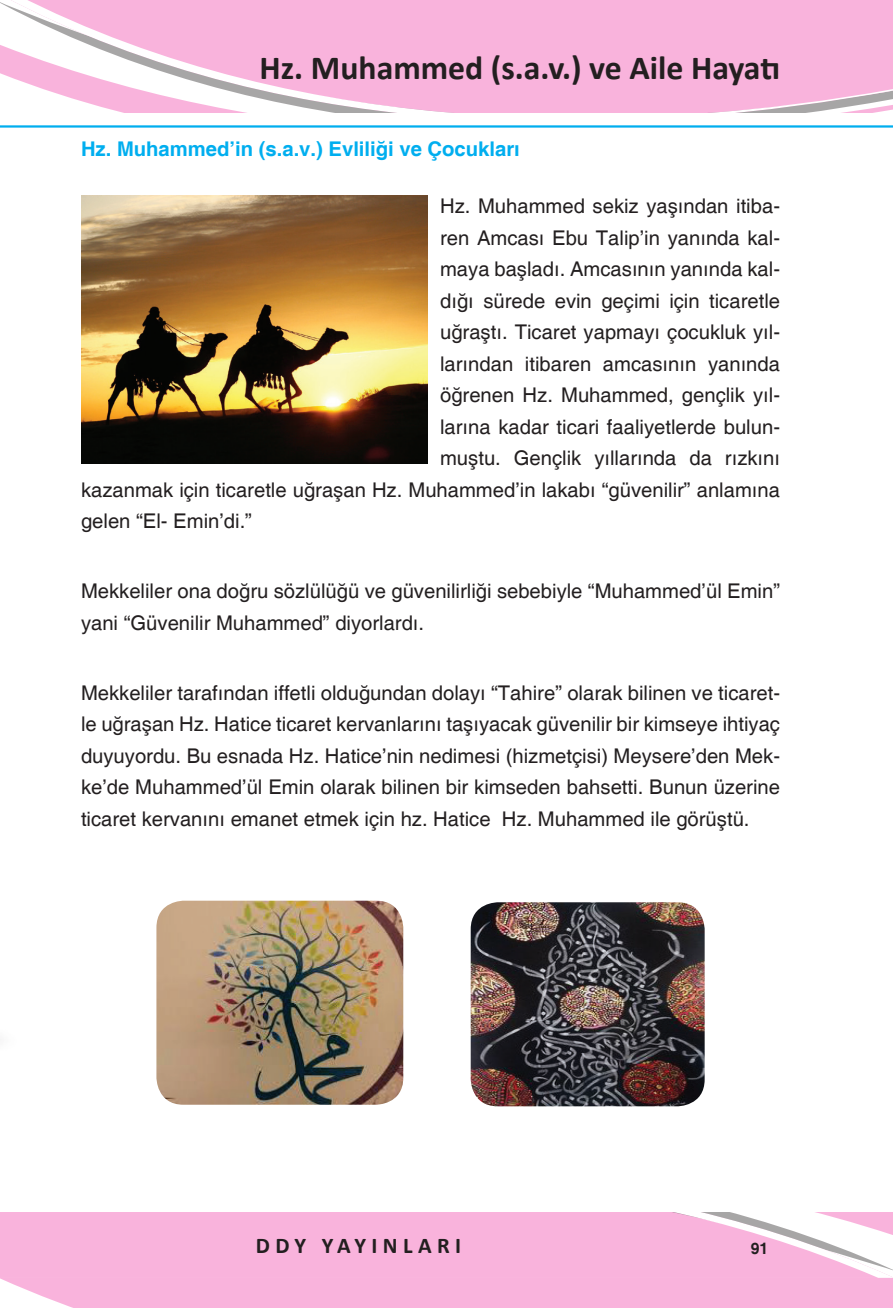
<style>
.page{position:relative;width:893px;height:1308px;background:#fff}
.page>*{position:absolute;margin:0;border:0;box-sizing:border-box;transform-origin:0 0}
.t1{font:700 33.75px "Calibri";color:#231f20}
.t2{font:700 22.5px "Calibri";letter-spacing:.24em;color:#231f20}
.t3{font:20.25px/31.5px "Helvetica";color:#231f20}
.t4{font:700 20.25px "Helvetica";color:#00aeef}
.t5{font:700 15.75px "Helvetica";color:#231f20}
</style>
<div class="page">
<div style="left:0;top:1277px;width:893px;height:30px;background:#f9b3dc"></div>
<svg style="left:0;top:1235px;width:893px;height:42px;fill:#f9b3dc"></svg>
<svg style="left:0;top:1213px;width:893px;height:22px"></svg>
<svg style="left:0;top:0;width:893px;height:45px;fill:#f9b3dc"></svg>
<svg style="left:0;top:45px;width:893px;height:67px;fill:#f9b3dc"></svg>
<hr style="left:0;top:125px;width:893px;height:3px;background:#00aeef">
<img style="left:81px;top:196px;width:346px;height:267px">
<img style="left:156px;top:900px;width:247px;height:204px">
<img style="left:471px;top:902px;width:234px;height:204px">
<h1 class="t1" style="left:260px;top:44px;width:522px">Hz. Muhammed (s.a.v.) ve Aile Hayatı</h1>
<p class="t4" style="left:81px;top:137px;width:440px">Hz. Muhammed’in (s.a.v.) Evliliği ve Çocukları</p>
<p class="t3" style="left:440px;top:191px;width:341px">Hz. Muhammed sekiz yaşından itiba-</p>
<p class="t3" style="left:440px;top:223px;width:341px">ren Amcası Ebu Talip’in yanında kal-</p>
<p class="t3" style="left:440px;top:254px;width:341px">maya başladı. Amcasının yanında kal-</p>
<p class="t3" style="left:440px;top:286px;width:341px">dığı sürede evin geçimi için ticaretle</p>
<p class="t3" style="left:440px;top:317px;width:341px">uğraştı. Ticaret yapmayı çocukluk yıl-</p>
<p class="t3" style="left:440px;top:349px;width:341px">larından itibaren amcasının yanında</p>
<p class="t3" style="left:440px;top:380px;width:341px">öğrenen Hz. Muhammed, gençlik yıl-</p>
<p class="t3" style="left:440px;top:412px;width:341px">larına kadar ticari faaliyetlerde bulun-</p>
<p class="t3" style="left:440px;top:443px;width:341px">muştu. Gençlik yıllarında da rızkını</p>
<p class="t3" style="left:81px;top:475px;width:701px">kazanmak için ticaretle uğraşan Hz. Muhammed’in lakabı “güvenilir” anlamına</p>
<p class="t3" style="left:81px;top:506px;width:173px">gelen “El- Emin’di.”</p>
<p class="t3" style="left:81px;top:576px;width:701px">Mekkeliler ona doğru sözlülüğü ve güvenilirliği sebebiyle “Muhammed’ül Emin” yani “Güvenilir Muhammed” diyorlardı.</p>
<p class="t3" style="left:81px;top:677px;width:701px;text-align:justify">Mekkeliler tarafından iffetli olduğundan dolayı “Tahire” olarak bilinen ve ticaret&shy;le uğraşan Hz. Hatice ticaret kervanlarını taşıyacak güvenilir bir kimseye ihtiyaç duyuyordu. Bu esnada Hz. Hatice’nin nedimesi (hizmetçisi) Meysere’den Mek&shy;ke’de Muhammed’ül Emin olarak bilinen bir kimseden bahsetti. Bunun üzerine ticaret kervanını emanet etmek için hz. Hatice Hz. Muhammed ile görüştü.</p>
<p class="t2" style="left:256px;top:1229px;width:207px">DDY YAYINLARI</p>
<p class="t5" style="left:751px;top:1238px;width:19px">91</p>
</div>
